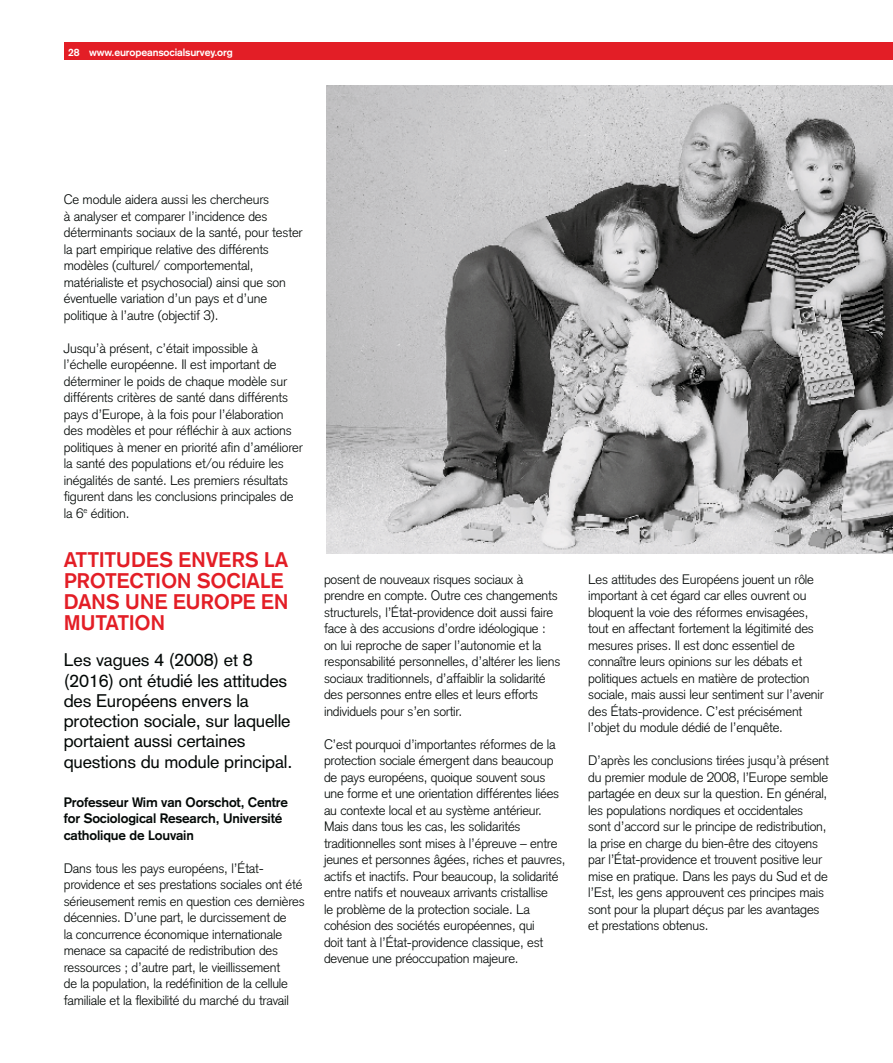
<style>
.page{position:relative;width:893px;height:1063px;background:#fff}
.page>*{position:absolute;margin:0;border:0;box-sizing:border-box;transform-origin:0 0}
.t1{font:500 21px/21px "Akzidenz Grotesk BE";letter-spacing:-.015em;color:#e31e26}
.t2{font:18px/20.2px "Akzidenz Grotesk";letter-spacing:-.01em;color:#030806}
.t3{font:300 13.5px/16.5px "Akzidenz Grotesk";letter-spacing:-.015em;color:#030806}
.t4{font:700 13.5px/16.5px "Akzidenz Grotesk";letter-spacing:-.01em;color:#030806}
.t5{font:700 10.5px "Akzidenz Grotesk";letter-spacing:-.01em;color:#fff}
</style>
<div class="page">
<img style="left:326px;top:85px;width:567px;height:468px">
<div style="left:64px;top:43px;width:829px;height:17px;background:#e31e26"></div>
<p class="t5" style="left:68px;top:48px;width:166px">28 www.europeansocialsurvey.org</p>
<p class="t3" style="left:64px;top:193px;width:240px">Ce module aidera aussi les chercheurs<br>à analyser et comparer l’incidence des déterminants sociaux de la santé, pour tester la part empirique relative des différents modèles (culturel/ comportemental, matérialiste et psychosocial) ainsi que son éventuelle variation d’un pays et d’une politique à l’autre (objectif 3).</p>
<p class="t3" style="left:64px;top:341px;width:241px">Jusqu’à présent, c’était impossible à l’échelle européenne. Il est important de déterminer le poids de chaque modèle sur différents critères de santé dans différents pays d’Europe, à la fois pour l’élaboration des modèles et pour réfléchir à aux actions politiques à mener en priorité afin d’améliorer la santé des populations et/ou réduire les inégalités de santé. Les premiers résultats figurent dans les conclusions principales de la 6<sup>e</sup> édition.</p>
<h1 class="t1" style="left:64px;top:551px;width:226px">ATTITUDES ENVERS LA<br>PROTECTION SOCIALE<br>DANS UNE EUROPE EN<br>MUTATION</h1>
<h2 class="t2" style="left:64px;top:652px;width:230px">Les vagues 4 (2008) et 8 (2016) ont étudié les attitudes des Européens envers la protection sociale, sur laquelle portaient aussi certaines questions du module principal.</h2>
<p class="t4" style="left:64px;top:795px;width:226px">Professeur Wim van Oorschot, Centre for Sociological Research, Université catholique de Louvain</p>
<p class="t3" style="left:64px;top:861px;width:242px">Dans tous les pays européens, l’État&shy;providence et ses prestations sociales ont été sérieusement remis en question ces dernières décennies. D’une part, le durcissement de<br>la concurrence économique internationale menace sa capacité de redistribution des ressources ; d’autre part, le vieillissement<br>de la population, la redéfinition de la cellule familiale et la flexibilité du marché du travail</p>
<p class="t3" style="left:324px;top:572px;width:238px">posent de nouveaux risques sociaux à prendre en compte. Outre ces changements structurels, l’État-providence doit aussi faire face à des accusions d’ordre idéologique : on lui reproche de saper l’autonomie et la responsabilité personnelles, d’altérer les liens sociaux traditionnels, d’affaiblir la solidarité des personnes entre elles et leurs efforts individuels pour s’en sortir.</p>
<p class="t3" style="left:324px;top:737px;width:243px">C’est pourquoi d’importantes réformes de la protection sociale émergent dans beaucoup de pays européens, quoique souvent sous une forme et une orientation différentes liées au contexte local et au système antérieur.<br>Mais dans tous les cas, les solidarités traditionnelles sont mises à l’épreuve – entre jeunes et personnes âgées, riches et pauvres, actifs et inactifs. Pour beaucoup, la solidarité entre natifs et nouveaux arrivants cristallise<br>le problème de la protection sociale. La cohésion des sociétés européennes, qui<br>doit tant à l’État-providence classique, est devenue une préoccupation majeure.</p>
<p class="t3" style="left:588px;top:572px;width:237px">Les attitudes des Européens jouent un rôle important à cet égard car elles ouvrent ou bloquent la voie des réformes envisagées, tout en affectant fortement la légitimité des mesures prises. Il est donc essentiel de connaître leurs opinions sur les débats et politiques actuels en matière de protection sociale, mais aussi leur sentiment sur l’avenir des États-providence. C’est précisément l’objet du module dédié de l’enquête.</p>
<p class="t3" style="left:588px;top:754px;width:242px">D’après les conclusions tirées jusqu’à présent du premier module de 2008, l’Europe semble partagée en deux sur la question. En général, les populations nordiques et occidentales sont d’accord sur le principe de redistribution, la prise en charge du bien-être des citoyens par l’État-providence et trouvent positive leur mise en pratique. Dans les pays du Sud et de l’Est, les gens approuvent ces principes mais sont pour la plupart déçus par les avantages et prestations obtenus.</p>
</div>
